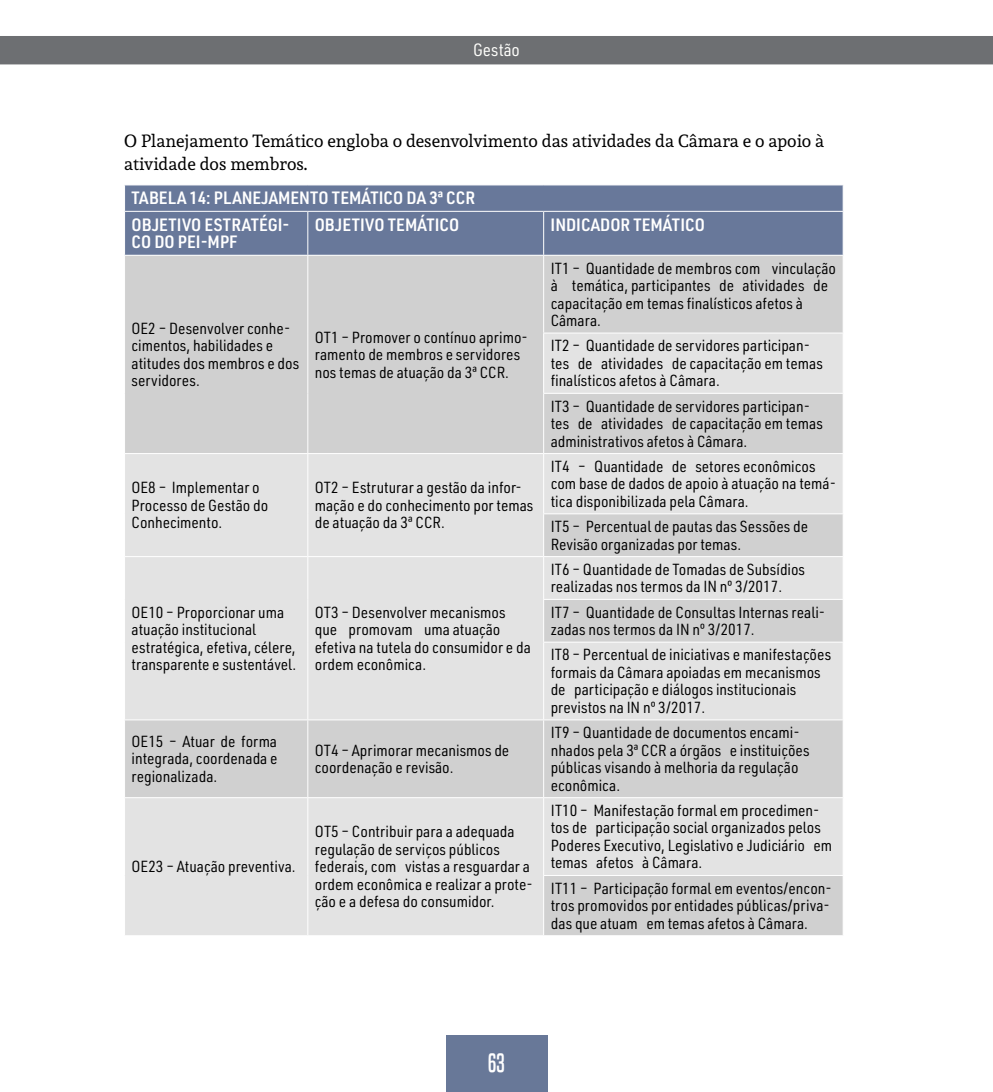
<style>
.page{position:relative;width:993px;height:1092px;background:#fff}
.page>*{position:absolute;margin:0;border:0;box-sizing:border-box;transform-origin:0 0}
.t1{font:24.5px "Built Titling Rg";color:#fff}
.t2{font:600 17.5px/26.4px "URWDIN Semi Cond";color:#fff}
.t3{font:17.5px/22.8px "Andada";color:#000}
.t4{font:17.5px "URWDIN Semi Cond";letter-spacing:.005em;color:#fffffc}
.t5{font:15.75px/17.5px "URWDIN Semi Cond";color:#000}
</style>
<div class="page">
<div style="left:0;top:36px;width:992px;height:28px;background:#6d6f72"></div>
<div style="left:445px;top:1034px;width:102px;height:57px;background:#687898"></div>
<div style="left:125px;top:185px;width:717px;height:70px;background:#68789a"></div>
<div style="left:125px;top:256px;width:717px;height:77px;background:#d0d0d0"></div>
<svg style="left:125px;top:333px;width:717px;height:602px;background:#dbdbdb"></svg>
<svg style="left:842px;top:185px;width:1px;height:26px"></svg>
<hr style="left:307px;top:256px;width:1px;height:77px;background:#fff">
<hr style="left:307px;top:333px;width:1px;height:60px;background:#fff">
<hr style="left:543px;top:332px;width:300px;height:1px;background:#fff">
<hr style="left:307px;top:393px;width:1px;height:60px;background:#fff">
<hr style="left:543px;top:393px;width:300px;height:1px;background:#fff">
<hr style="left:124px;top:453px;width:184px;height:1px;background:#fff">
<hr style="left:308px;top:453px;width:235px;height:1px;background:#fff">
<hr style="left:307px;top:454px;width:1px;height:60px;background:#fff">
<hr style="left:543px;top:453px;width:300px;height:1px;background:#fff">
<hr style="left:307px;top:514px;width:1px;height:42px;background:#fff">
<hr style="left:543px;top:513px;width:300px;height:1px;background:#fff">
<hr style="left:124px;top:556px;width:184px;height:1px;background:#fff">
<hr style="left:308px;top:556px;width:235px;height:1px;background:#fff">
<hr style="left:307px;top:557px;width:1px;height:42px;background:#fff">
<hr style="left:543px;top:556px;width:300px;height:1px;background:#fff">
<hr style="left:307px;top:599px;width:1px;height:43px;background:#fff">
<hr style="left:543px;top:599px;width:300px;height:1px;background:#fff">
<hr style="left:307px;top:642px;width:1px;height:77px;background:#fff">
<hr style="left:543px;top:641px;width:300px;height:1px;background:#fff">
<hr style="left:124px;top:719px;width:184px;height:1px;background:#fff">
<hr style="left:308px;top:719px;width:235px;height:1px;background:#fff">
<hr style="left:307px;top:720px;width:1px;height:77px;background:#fff">
<hr style="left:543px;top:719px;width:300px;height:1px;background:#fff">
<hr style="left:124px;top:797px;width:184px;height:1px;background:#fff">
<hr style="left:308px;top:797px;width:235px;height:1px;background:#fff">
<hr style="left:307px;top:798px;width:1px;height:77px;background:#fff">
<hr style="left:543px;top:797px;width:300px;height:1px;background:#fff">
<hr style="left:307px;top:875px;width:1px;height:60px;background:#fff">
<hr style="left:543px;top:875px;width:300px;height:1px;background:#fff">
<hr style="left:543px;top:256px;width:1px;height:76px;background:#fff">
<hr style="left:543px;top:333px;width:1px;height:60px;background:#fff">
<hr style="left:543px;top:394px;width:1px;height:59px;background:#fff">
<hr style="left:543px;top:454px;width:1px;height:59px;background:#fff">
<hr style="left:543px;top:514px;width:1px;height:42px;background:#fff">
<hr style="left:543px;top:557px;width:1px;height:42px;background:#fff">
<hr style="left:543px;top:599px;width:1px;height:42px;background:#fff">
<hr style="left:543px;top:642px;width:1px;height:77px;background:#fff">
<hr style="left:543px;top:720px;width:1px;height:77px;background:#fff">
<hr style="left:543px;top:798px;width:1px;height:77px;background:#fff">
<hr style="left:543px;top:875px;width:1px;height:60px;background:#fff">
<hr style="left:124px;top:211px;width:184px;height:1px;background:#fff">
<hr style="left:308px;top:211px;width:235px;height:1px;background:#fff">
<hr style="left:307px;top:212px;width:1px;height:43px;background:#fff">
<hr style="left:543px;top:211px;width:300px;height:1px;background:#fff">
<hr style="left:543px;top:212px;width:1px;height:43px;background:#fff">
<p class="t4" style="left:473px;top:39px;width:48px">Gestão</p>
<p class="t3" style="left:124px;top:129px;width:701px">O Planejamento Temático engloba o desenvolvimento das atividades da Câmara e o apoio à atividade dos membros.</p>
<p class="t2" style="left:131px;top:184px;width:345px">TABELA 14: PLANEJAMENTO TEMÁTICO DA 3ª CCR<br>OBJETIVO ESTRATÉGI-</p>
<p class="t2" style="left:131px;top:228px;width:108px">CO DO PEI-MPF</p>
<p class="t2" style="left:315px;top:211px;width:146px">OBJETIVO TEMÁTICO</p>
<p class="t2" style="left:550px;top:211px;width:156px">INDICADOR TEMÁTICO</p>
<p class="t5" style="left:131px;top:319px;width:169px">OE2 – Desenvolver conhe&shy;cimentos, habilidades e atitudes dos membros e dos servidores.</p>
<p class="t5" style="left:315px;top:328px;width:214px">OT1 – Promover o contínuo aprimo&shy;ramento de membros e servidores nos temas de atuação da 3ª CCR.</p>
<p class="t5" style="left:131px;top:478px;width:138px">OE8 – Implementar o<br>Processo de Gestão do<br>Conhecimento.</p>
<p class="t5" style="left:315px;top:478px;width:220px">OT2 – Estruturar a gestão da infor&shy;mação e do conhecimento por temas de atuação da 3ª CCR.</p>
<p class="t5" style="left:131px;top:602px;width:166px">OE10 – Proporcionar uma atuação institucional estratégica, efetiva, célere, transparente e sustentável.</p>
<p class="t5" style="left:315px;top:602px;width:217px">OT3 – Desenvolver mecanismos que promovam uma atuação efetiva na tutela do consumidor e da ordem econômica.</p>
<p class="t5" style="left:131px;top:732px;width:147px;text-align:justify">OE15 – Atuar de forma integrada, coordenada e regionalizada.</p>
<p class="t5" style="left:315px;top:740px;width:196px">OT4 – Aprimorar mecanismos de coordenação e revisão.</p>
<p class="t5" style="left:132px;top:857px;width:165px">OE23 – Atuação preventiva.</p>
<p class="t5" style="left:315px;top:822px;width:219px">OT5 – Contribuir para a adequada regulação de serviços públicos federais, com vistas a resguardar a ordem econômica e realizar a prote&shy;ção e a defesa do consumidor.</p>
<p class="t5" style="left:550px;top:259px;width:287px">IT1 – Quantidade de membros com vinculação à temática, participantes de atividades de capacitação em temas finalísticos afetos à Câmara.</p>
<p class="t5" style="left:550px;top:336px;width:273px">IT2 – Quantidade de servidores participan&shy;tes de atividades de capacitação em temas finalísticos afetos à Câmara.</p>
<p class="t5" style="left:550px;top:396px;width:273px">IT3 – Quantidade de servidores participan&shy;tes de atividades de capacitação em temas administrativos afetos à Câmara.</p>
<p class="t5" style="left:550px;top:457px;width:286px">IT4 – Quantidade de setores econômicos com base de dados de apoio à atuação na temá&shy;tica disponibilizada pela Câmara.</p>
<p class="t5" style="left:550px;top:517px;width:259px">IT5 – Percentual de pautas das Sessões de<br>Revisão organizadas por temas.</p>
<p class="t5" style="left:550px;top:560px;width:256px">IT6 – Quantidade de Tomadas de Subsídios realizadas nos termos da IN nº 3/2017.</p>
<p class="t5" style="left:550px;top:602px;width:276px">IT7 – Quantidade de Consultas Internas reali&shy;zadas nos termos da IN nº 3/2017.</p>
<p class="t5" style="left:550px;top:645px;width:282px">IT8 – Percentual de iniciativas e manifestações formais da Câmara apoiadas em mecanismos de participação e diálogos institucionais previstos na IN nº 3/2017.</p>
<p class="t5" style="left:550px;top:723px;width:260px">IT9 – Quantidade de documentos encami&shy;nhados pela 3ª CCR a órgãos e instituições públicas visando à melhoria da regulação econômica.</p>
<p class="t5" style="left:550px;top:801px;width:283px">IT10 – Manifestação formal em procedimen&shy;tos de participação social organizados pelos Poderes Executivo, Legislativo e Judiciário em temas afetos à Câmara.</p>
<p class="t5" style="left:550px;top:878px;width:282px">IT11 – Participação formal em eventos/encon&shy;tros promovidos por entidades públicas/priva&shy;das que atuam em temas afetos à Câmara.</p>
<h1 class="t1" style="left:488px;top:1048px;width:18px">63</h1>
</div>
